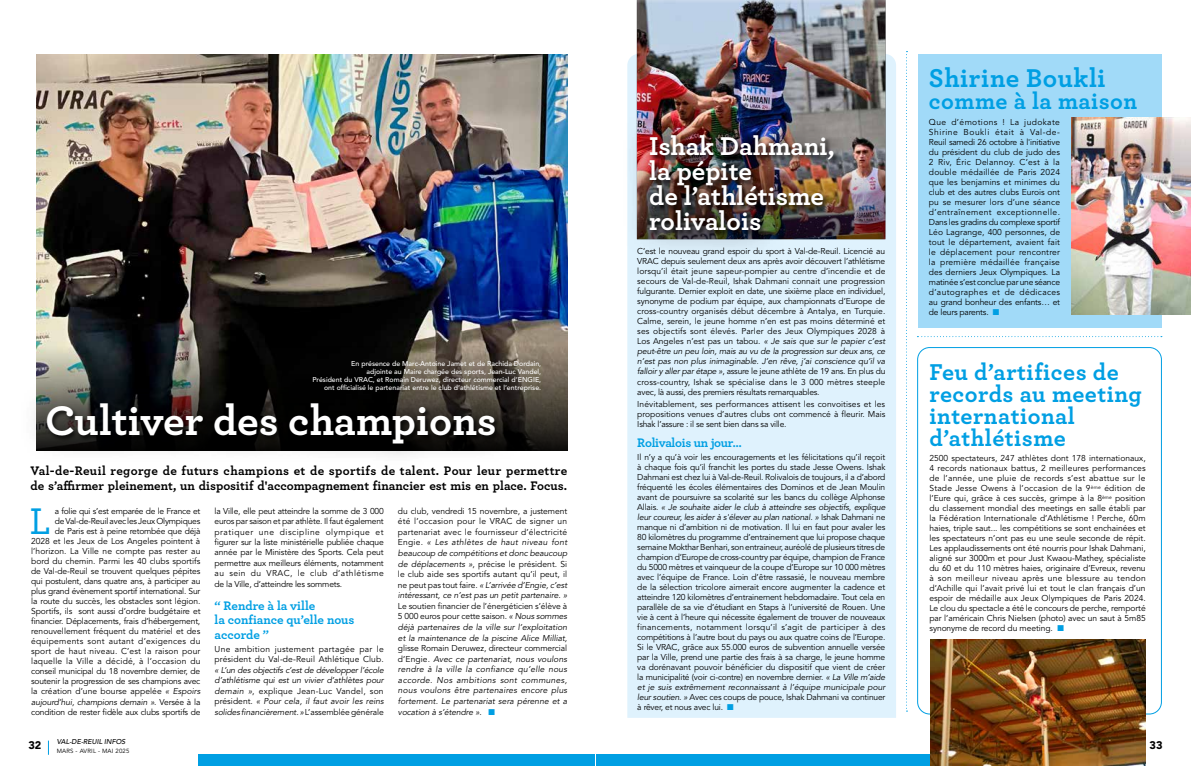
<style>
.page{position:relative;width:1191px;height:766px;background:#fff}
.page>*{position:absolute;margin:0;border:0;box-sizing:border-box;transform-origin:0 0}
.t1{font:700 43.2px "Archer";color:#fff}
.t2{font:500 38.9px "Archer";color:#009fe3}
.t3{font:700 27px/25px "Archer";color:#fff}
.t4{font:700 27px "Archer";letter-spacing:.02em;color:#009fe3}
.t5{font:700 24px/22px "Archer";letter-spacing:.02em;color:#009fe3}
.t6{font:700 13px/15px "Archer";color:#000}
.t7{font:700 13px/14.4px "Archer";letter-spacing:-.005em;color:#009fe3}
.t8{font:900 11px "Avenir LT Std";color:#000}
.t9{font:8.5px/10px "Avenir LT Std";letter-spacing:-.015em;color:#000;text-align:justify}
.t10{font:italic 8.5px/10.6px "Avenir LT Std";letter-spacing:-.005em;color:#000;text-align:justify}
.t11{font:8.5px/10.4px "Avenir LT Std";letter-spacing:.015em;color:#000}
.t12{font:500 7px/8px "Avenir LT Std";color:#fff;text-align:right}
.t13{font:italic 500 7px "Avenir LT Std";color:#000}
.t14{font:6px "Avenir LT Std";letter-spacing:.03em;color:#000}
.s1{font-style:italic}
.s2{font-style:normal}
.s3{color:#009fe3}
</style>
<div class="page">
<div style="left:198px;top:754px;width:397px;height:11px;background:#009fe3"></div>
<div style="left:595px;top:754px;width:397px;height:11px;background:#009fe3"></div>
<svg style="left:48px;top:740px;width:1px;height:14px"></svg>
<div style="left:627px;top:54px;width:269px;height:663px;background:#dff2fd"></div>
<img style="left:36px;top:54px;width:531px;height:396px">
<img style="left:637px;top:0;width:248px;height:239px">
<div style="left:20px;top:376px;width:502px;height:95px;background:#000;opacity:.75"></div>
<div style="left:623px;top:110px;width:236px;height:149px;background:#000;opacity:.75"></div>
<svg style="left:906px;top:51px;width:1px;height:660px"></svg>
<svg style="left:917px;top:336px;width:244px;height:1px"></svg>
<div style="left:917px;top:54px;width:244px;height:273px;background:#a1daf8"></div>
<div style="left:917px;top:347px;width:245px;height:367px;border:1px solid #009fe3;border-radius:12px"></div>
<img style="left:1071px;top:117px;width:120px;height:197px">
<img style="left:930px;top:639px;width:215px;height:126px">
<p class="t12" style="left:312px;top:359px;width:230px">En présence de Marc-Antoine Jamet et de Rachida Dordain,<br>adjointe au Maire chargée des sports, Jean-Luc Vandel,<br>Président du VRAC, et Romain Deruwez, directeur commercial d’ENGIE, ont officialisé le partenariat entre le club d’athlétisme et l’entreprise.</p>
<h1 class="t1" style="left:45px;top:386px;width:453px">Cultiver des champions</h1>
<h3 class="t6" style="left:30px;top:462px;width:538px">Val-de-Reuil regorge de futurs champions et de sportifs de talent. Pour leur permettre de s’affirmer pleinement, un dispositif d'accompagnement financier est mis en place. Focus.</h3>
<p class="t9" style="left:31px;top:506px;width:171px;text-align:right">a folie qui s’est emparée de le France et<br>de Val-de-Reuil avec les Jeux Olympiques<br>de Paris est à peine retombée que déjà<br>2028 et les Jeux de Los Angeles pointent à l’horizon. La Ville ne compte pas rester au bord du chemin. Parmi les 40 clubs sportifs de Val-de-Reuil se trouvent quelques pépites qui postulent, dans quatre ans, à participer au plus grand évènement sportif international. Sur la route du succès, les obstacles sont légion.<br>Sportifs, ils sont aussi d’ordre budgétaire et financier. Déplacements, frais d’hébergement, renouvellement fréquent du matériel et des équipements sont autant d’exigences du sport de haut niveau. C’est la raison pour laquelle la Ville a décidé, à l’occasion du conseil municipal du 18 novembre dernier, de soutenir la progression de ses champions avec la création d’une bourse appelée <span class="s1">« Espoirs aujourd’hui, champions demain »</span>. Versée à la condition de rester fidèle aux clubs sportifs de</p>
<p class="t9" style="left:215px;top:505px;width:171px;line-height:10.4px">la Ville, elle peut atteindre la somme de 3 000 euros par saison et par athlète. Il faut également pratiquer une discipline olympique et figurer sur la liste ministérielle publiée chaque année par le Ministère des Sports. Cela peut permettre aux meilleurs éléments, notamment au sein du VRAC, le club d’athlétisme de la Ville, d’atteindre les sommets.</p>
<h2 class="t2" style="left:29px;top:492px;width:23px">L</h2>
<h3 class="t7" style="left:215px;top:597px;width:141px">“ Rendre à la ville<br>la confiance qu’elle nous accorde ”</h3>
<p class="t11" style="left:215px;top:644px;width:171px">Une ambition justement partagée par le président du Val-de-Reuil Athlétique Club.</p>
<p class="t10" style="left:215px;top:664px;width:171px">« L’un des objectifs c’est de développer l’école d’athlétisme qui est un vivier d’athlètes pour demain »<span class="s2">, explique Jean-Luc Vandel, son président.</span> « Pour cela, il faut avoir les reins solides financièrement. » <span class="s2">L’assemblée générale</span></p>
<p class="t9" style="left:398px;top:505px;width:171px;line-height:10.6px">du club, vendredi 15 novembre, a justement été l’occasion pour le VRAC de signer un partenariat avec le fournisseur d’électricité Engie. <span class="s1">« Les athlètes de haut niveau font beaucoup de compétitions et donc beaucoup de déplacements »</span>, précise le président. Si le club aide ses sportifs autant qu’il peut, il ne peut pas tout faire. <span class="s1">« L’arrivée d’Engie, c’est intéressant, ce n’est pas un petit partenaire. »</span></p>
<p class="t10" style="left:398px;top:600px;width:171px"><span class="s2">Le soutien financier de l’énergéticien s’élève à 5 000 euros pour cette saison.</span> « Nous sommes déjà partenaires de la ville sur l’exploitation et la maintenance de la piscine Alice Milliat,</p>
<p class="t10" style="left:398px;top:643px;width:171px"><span class="s2">glisse Romain Deruwez, directeur commercial d’Engie.</span> Avec ce partenariat, nous voulons rendre à la ville la confiance qu’elle nous accorde. Nos ambitions sont communes, nous voulons être partenaires encore plus fortement. Le partenariat sera pérenne et a vocation à s’étendre »<span class="s2">.</span> <span class="s3">■</span></p>
<h3 class="t3" style="left:649px;top:132px;width:187px">Ishak Dahmani, la pépite<br>de l’athlétisme rolivalois</h3>
<p class="t9" style="left:637px;top:247px;width:250px">C’est le nouveau grand espoir du sport à Val-de-Reuil. Licencié au VRAC depuis seulement deux ans après avoir découvert l’athlétisme lorsqu’il était jeune sapeur-pompier au centre d’incendie et de secours de Val-de-Reuil, Ishak Dahmani connait une progression fulgurante. Dernier exploit en date, une sixième place en individuel, synonyme de podium par équipe, aux championnats d’Europe de cross-country organisés début décembre à Antalya, en Turquie.<br>Calme, serein, le jeune homme n’en est pas moins déterminé et ses objectifs sont élevés. Parler des Jeux Olympiques 2028 à Los Angeles n’est pas un tabou. <span class="s1">« Je sais que sur le papier c’est peut-être un peu loin, mais au vu de la progression sur deux ans, ce n’est pas non plus inimaginable. J’en rêve, j’ai conscience qu’il va falloir y aller par étape »</span>, assure le jeune athlète de 19 ans. En plus du cross-country, Ishak se spécialise dans le 3 000 mètres steeple avec, là aussi, des premiers résultats remarquables.</p>
<p class="t9" style="left:637px;top:399px;width:250px">Inévitablement, ses performances attisent les convoitises et les propositions venues d’autres clubs ont commencé à fleurir. Mais Ishak l’assure : il se sent bien dans sa ville.</p>
<h3 class="t7" style="left:637px;top:434px;width:106px">Rolivalois un jour…</h3>
<p class="t9" style="left:637px;top:452px;width:250px">Il n’y a qu’à voir les encouragements et les félicitations qu’il reçoit à chaque fois qu’il franchit les portes du stade Jesse Owens. Ishak Dahmani est chez lui à Val-de-Reuil. Rolivalois de toujours, il a d’abord fréquenté les écoles élémentaires des Dominos et de Jean Moulin avant de poursuivre sa scolarité sur les bancs du collège Alphonse Allais. <span class="s1">« Je souhaite aider le club à atteindre ses objectifs, explique leur coureur, les aider à s'élever au plan national. »</span> Ishak Dahmani ne manque ni d’ambition ni de motivation. Il lui en faut pour avaler les 80 kilomètres du programme d’entrainement que lui propose chaque semaine Mokthar Benhari, son entraineur, auréolé de plusieurs titres de champion d’Europe de cross-country par équipe, champion de France du 5000 mètres et vainqueur de la coupe d’Europe sur 10 000 mètres avec l’équipe de France. Loin d’être rassasié, le nouveau membre de la sélection tricolore aimerait encore augmenter la cadence et atteindre 120 kilomètres d’entrainement hebdomadaire. Tout cela en parallèle de sa vie d’étudiant en Staps à l’université de Rouen. Une vie à cent à l’heure qui nécessite également de trouver de nouveaux financements, notamment lorsqu’il s’agit de participer à des compétitions à l’autre bout du pays ou aux quatre coins de l’Europe.<br>Si le VRAC, grâce aux 55.000 euros de subvention annuelle versée par la Ville, prend une partie des frais à sa charge, le jeune homme va dorénavant pouvoir bénéficier du dispositif que vient de créer la municipalité (voir ci-contre) en novembre dernier. <span class="s1">« La Ville m’aide et je suis extrêmement reconnaissant à l’équipe municipale pour leur soutien. »</span> Avec ces coups de pouce, Ishak Dahmani va continuer à rêver, et nous avec lui. <span class="s3">■</span></p>
<h3 class="t4" style="left:929px;top:57px;width:178px">Shirine Boukli</h3>
<h3 class="t5" style="left:929px;top:88px;width:210px">comme à la maison</h3>
<p class="t9" style="left:929px;top:117px;width:133px">Que d’émotions ! La judokate Shirine Boukli était à Val-de-Reuil samedi 26 octobre à l'initiative du président du club de judo des 2 Riv, Éric Delannoy. C’est à la double médaillée de Paris 2024 que les benjamins et minimes du club et des autres clubs Eurois ont pu se mesurer lors d’une séance d’entraînement exceptionnelle.<br>Dans les gradins du complexe sportif Léo Lagrange, 400 personnes, de tout le département, avaient fait le déplacement pour rencontrer la première médaillée française des derniers Jeux Olympiques. La matinée s’est conclue par une séance d’autographes et de dédicaces au grand bonheur des enfants… et de leurs parents. <span class="s3">■</span></p>
<h3 class="t5" style="left:929px;top:359px;width:214px">Feu d’artifices de records au meeting international d’athlétisme</h3>
<p class="t9" style="left:929px;top:453px;width:218px">2500 spectateurs, 247 athlètes dont 178 internationaux, 4 records nationaux battus, 2 meilleures performances de l’année, une pluie de records s’est abattue sur le Stade Jesse Owens à l’occasion de la 9<sup>ème</sup> édition de l’Eure qui, grâce à ces succès, grimpe à la 8<sup>ème</sup> position du classement mondial des meetings en salle établi par la Fédération Internationale d’Athlétisme ! Perche, 60m haies, triple saut... les compétitions se sont enchainées et les spectateurs n’ont pas eu une seule seconde de répit.<br>Les applaudissements ont été nourris pour Ishak Dahmani, aligné sur 3000m et pour Just Kwaou-Mathey, spécialiste du 60 et du 110 mètres haies, originaire d’Evreux, revenu à son meilleur niveau après une blessure au tendon d’Achille qui l’avait privé lui et tout le clan français d’un espoir de médaille aux Jeux Olympiques de Paris 2024.<br>Le clou du spectacle a été le concours de perche, remporté par l’américain Chris Nielsen (photo) avec un saut à 5m85 synonyme de record du meeting. <span class="s3">■</span></p>
<p class="t13" style="left:57px;top:737px;width:70px">VAL-DE-REUIL INFOS</p>
<p class="t14" style="left:57px;top:747px;width:74px">MARS - AVRIL - MAI 2025</p>
<p class="t8" style="left:28px;top:738px;width:15px">32</p>
<p class="t8" style="left:1149px;top:738px;width:15px">33</p>
</div>
